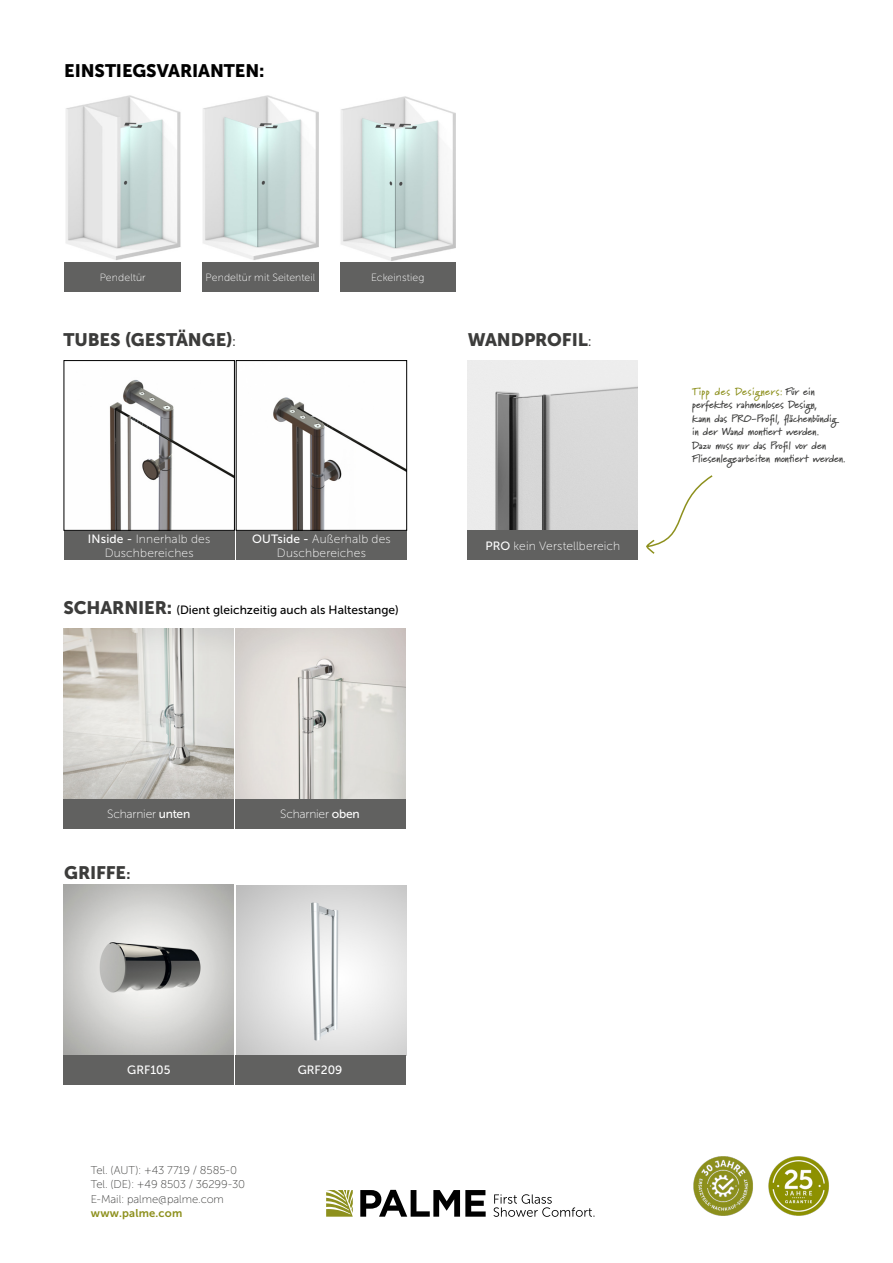
<style>
.page{position:relative;width:893px;height:1263px;background:#fff}
.page>*{position:absolute;margin:0;border:0;box-sizing:border-box;transform-origin:0 0}
.t1{font:18px "Museo Sans 900";letter-spacing:-.005em;color:#3c3c3b}
.t2{font:18px "Museo Sans 900";letter-spacing:-.005em;color:#000}
.t3{font:12px/13.5px "Museo Sans 100";letter-spacing:.015em;color:#fff;text-align:center}
.t4{font:12px "Museo Sans 500";color:#000}
.t5{font:12px "Museo Sans 100";letter-spacing:-.015em;color:#fff}
.t6{font:12px "Museo Sans 500";color:#fff}
.t7{font:11.25px/14.2px "Museo Sans 100";letter-spacing:-.005em;color:#3c3c3b}
.t8{font:11.25px "Museo Sans 700";letter-spacing:.015em;color:#8d901d}
.t9{font:700 10.5px/13.5px "Marydale";color:#3c3c3b}
.t10{font:10.5px "Museo Sans 100";letter-spacing:.005em;color:#fff}
.s1{font-family:"Museo Sans 500";font-size:13.5px}
.s2{font-family:"Museo Sans 500"}
.s3{font-family:"Museo Sans 900";font-size:18px;color:#3c3c3b}
.s4{color:#8d901d}
.s5{font-size:13.5px}
</style>
<div class="page">
<svg style="left:360px;top:1190px;width:126px;height:27px"></svg>
<svg style="left:326px;top:1190px;width:27px;height:27px"></svg>
<svg style="left:493px;top:1194px;width:101px;height:23px"></svg>
<img style="left:768px;top:1156px;width:61px;height:60px">
<img style="left:693px;top:1156px;width:60px;height:60px">
<img style="left:468px;top:360px;width:170px;height:170px">
<div style="left:468px;top:530px;width:170px;height:30px;background:#616160"></div>
<img style="left:66px;top:95px;width:115px;height:165px">
<div style="left:64px;top:262px;width:117px;height:29px;background:#616160"></div>
<img style="left:203px;top:95px;width:115px;height:165px">
<div style="left:202px;top:262px;width:116px;height:29px;background:#616160"></div>
<img style="left:341px;top:96px;width:115px;height:165px">
<div style="left:340px;top:262px;width:116px;height:29px;background:#616160"></div>
<img style="left:64px;top:629px;width:341px;height:170px">
<div style="left:64px;top:799px;width:170px;height:29px;background:#616160"></div>
<div style="left:64px;top:530px;width:171px;height:30px;background:#616160"></div>
<div style="left:236px;top:530px;width:171px;height:30px;background:#616160"></div>
<div style="left:235px;top:799px;width:170px;height:29px;background:#616160"></div>
<img style="left:109px;top:380px;width:124px;height:148px">
<div style="left:64px;top:360px;width:171px;height:170px;border:1px solid #000"></div>
<img style="left:273px;top:397px;width:132px;height:131px">
<div style="left:236px;top:360px;width:171px;height:170px;border:1px solid #000"></div>
<img style="left:236px;top:885px;width:170px;height:170px">
<img style="left:64px;top:885px;width:170px;height:170px">
<svg style="left:646px;top:475px;width:67px;height:79px"></svg>
<div style="left:64px;top:1055px;width:170px;height:29px;background:#616160"></div>
<div style="left:235px;top:1055px;width:170px;height:29px;background:#616160"></div>
<h1 class="t2" style="left:64px;top:61px;width:202px">EINSTIEGSVARIANTEN:</h1>
<p class="t10" style="left:100px;top:272px;width:47px">Pendeltür</p>
<p class="t10" style="left:206px;top:272px;width:111px">Pendeltür mit Seitenteil</p>
<p class="t10" style="left:371px;top:272px;width:55px">Eckeinstieg</p>
<h1 class="t1" style="left:63px;top:329px;width:174px">TUBES (GESTÄNGE)<span class="s1">:</span></h1>
<h1 class="t1" style="left:468px;top:329px;width:126px">WANDPROFIL<span class="s1">:</span></h1>
<p class="t3" style="left:88px;top:532px;width:124px"><span class="s2">INside -</span> Innerhalb des<br>Duschbereiches</p>
<p class="t3" style="left:252px;top:532px;width:140px"><span class="s2">OUTside -</span> Außerhalb des<br>Duschbereiches</p>
<p class="t4" style="left:63px;top:603px;width:337px"><span class="s3">SCHARNIER:</span> (Dient gleichzeitig auch als Haltestange)</p>
<p class="t3" style="left:485px;top:539px;width:136px"><span class="s2">PRO</span> kein Verstellbereich</p>
<p class="t9" style="left:692px;top:384px;width:155px"><span class="s4">Tipp des Designers:</span> Für ein perfektes rahmenloses Design,<br>kann das PRO-Profil, flächenbündig in der Wand montiert werden.<br>Dazu muss nur das Profil vor den<br>Fliesenlegearbeiten montiert werden.</p>
<p class="t5" style="left:107px;top:808px;width:85px">Scharnier <span class="s2">unten</span></p>
<h1 class="t1" style="left:64px;top:862px;width:68px">GRIFFE<span class="s5">:</span></h1>
<p class="t5" style="left:280px;top:808px;width:81px">Scharnier <span class="s2">oben</span></p>
<p class="t6" style="left:127px;top:1063px;width:45px">GRF105</p>
<p class="t6" style="left:298px;top:1063px;width:46px">GRF209</p>
<p class="t7" style="left:91px;top:1163px;width:156px">Tel. (AUT): +43 7719 / 8585-0<br>Tel. (DE): +49 8503 / 36299-30<br>E-Mail: palme@palme.com</p>
<p class="t8" style="left:91px;top:1207px;width:93px">www.palme.com</p>
</div>
